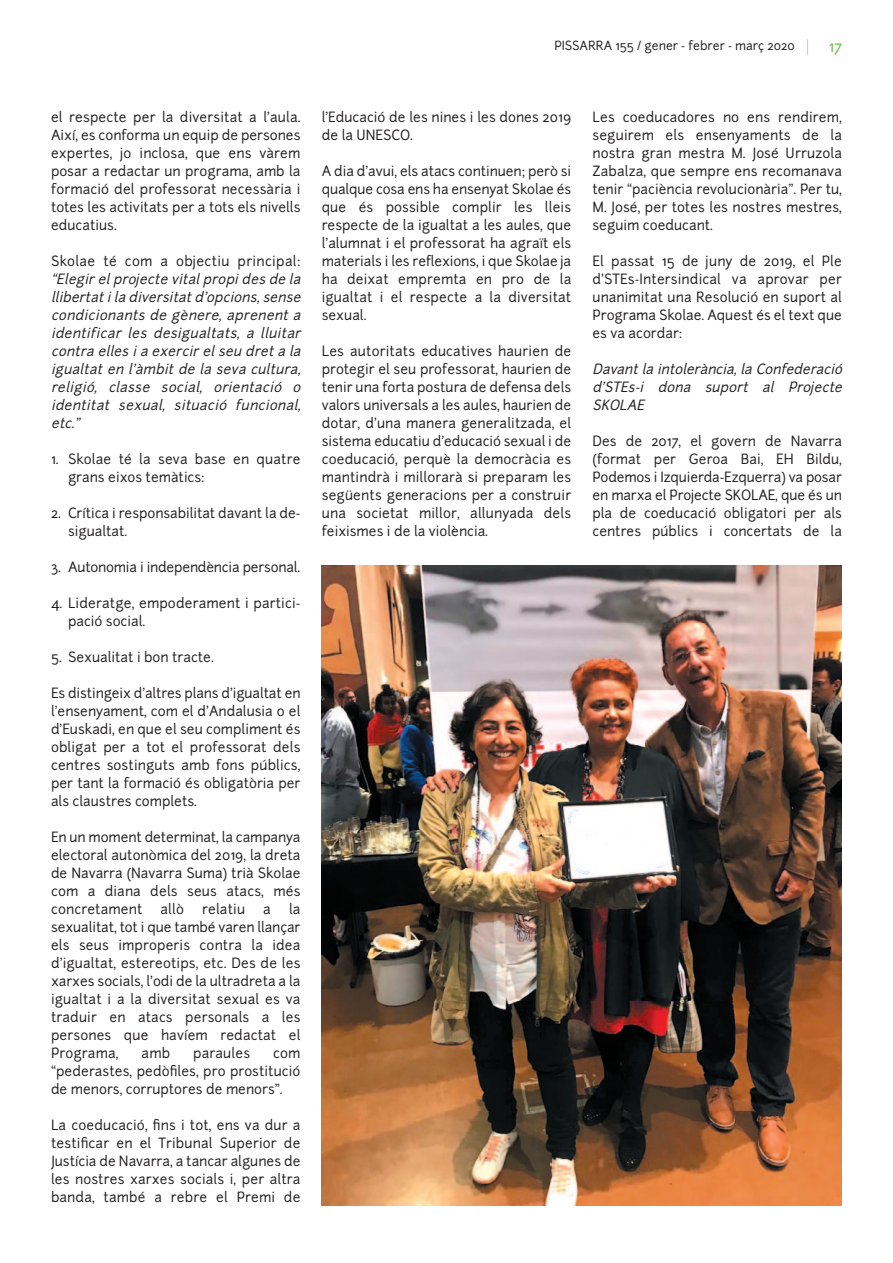
<style>
.page{position:relative;width:893px;height:1263px;background:#fff}
.page>*{position:absolute;margin:0;border:0;box-sizing:border-box;transform-origin:0 0}
.t1{font:15px "Junction";color:#67bd4a}
.t2{font:13.5px/18px "Junction";color:#231f20;text-align:justify}
.t3{font:italic 13.5px/18px "Junction";letter-spacing:.015em;color:#231f20}
.t4{font:12px "Junction";color:#231f20}
.s1{font-style:normal}
</style>
<div class="page">
<svg style="left:807px;top:39px;width:1px;height:16px"></svg>
<img style="left:322px;top:566px;width:520px;height:640px">
<p class="t4" style="left:554px;top:40px;width:242px">PISSARRA 155 / gener - febrer - març 2020</p>
<p class="t1" style="left:829px;top:39px;width:15px">17</p>
<p class="t2" style="left:51px;top:109px;width:251px">el respecte per la diversitat a l’aula.<br>Així, es conforma un equip de persones expertes, jo inclosa, que ens vàrem posar a redactar un programa, amb la formació del professorat necessària i totes les activitats per a tots els nivells educatius.</p>
<p class="t3" style="left:51px;top:253px;width:254px"><span class="s1">Skolae té com a objectiu principal: </span>“Elegir elprojecte vitalpropides de la llibertatila diversitatd’opcions,sense condicionants de gènere, aprenent a identificar les desigualtats, a lluitar contra elles i a exercir el seu dret a la igualtat en l’àmbit de la seva cultura, religió, classe social, orientació o identitat sexual, situació funcional, etc.”</p>
<p class="t2" style="left:68px;top:451px;width:234px;text-indent:-17px">1. Skolae té la seva base en quatre grans eixos temàtics:</p>
<p class="t2" style="left:68px;top:505px;width:234px;text-indent:-17px">2. Crítica i responsabilitat davant la de&shy;sigualtat.</p>
<p class="t2" style="left:51px;top:559px;width:251px">3. Autonomia i independència personal.</p>
<p class="t2" style="left:68px;top:595px;width:234px;text-indent:-17px">4. Lideratge, empoderament i partici&shy;pació social.</p>
<p class="t2" style="left:51px;top:649px;width:164px">5. Sexualitat i bon tracte.</p>
<p class="t2" style="left:51px;top:685px;width:251px">Es distingeix d’altres plans d’igualtat en l’ensenyament, com el d’Andalusia o el d’Euskadi, en que el seu compliment és obligat per a tot el professorat dels centres sostinguts amb fons públics, per tant la formació és obligatòria per als claustres complets.</p>
<p class="t2" style="left:51px;top:829px;width:251px">En un moment determinat, la campanya electoral autonòmica del 2019, la dreta de Navarra (Navarra Suma) trià Skolae com a diana dels seus atacs, més concretament</p>
<p class="t2" style="left:51px;top:901px;width:251px;text-indent:238px">la sexualitat, tot i que també varen llançar els seus improperis contra la idea d’igualtat, estereotips, etc. Des de les xarxes socials, l’odi de la ultradreta a la igualtat i a la diversitat sexual es va traduir en atacs personals a les persones que havíem redactat el Programa,</p>
<p class="t2" style="left:161px;top:901px;width:25px">allò</p>
<p class="t2" style="left:202px;top:901px;width:44px">relatiu</p>
<p class="t2" style="left:263px;top:901px;width:9px">a</p>
<p class="t2" style="left:142px;top:1045px;width:30px">amb</p>
<p class="t2" style="left:193px;top:1045px;width:58px">paraules</p>
<p class="t2" style="left:51px;top:1045px;width:251px;text-indent:222px">com “pederastes, pedòfiles, pro prostitució de menors, corruptores de menors”.</p>
<p class="t2" style="left:51px;top:1117px;width:251px">La coeducació, fins i tot, ens va dur a testificar en el Tribunal Superior de Justícia de Navarra, a tancar algunes de les nostres xarxes socials i, per altra banda, també a rebre el Premi de</p>
<p class="t2" style="left:322px;top:109px;width:251px">l’Educació de les nines i les dones 2019 de la UNESCO.</p>
<p class="t2" style="left:322px;top:163px;width:251px">A dia d’avui, els atacs continuen; però si qualque cosa ens ha ensenyat Skolae és que és possible complir les lleis respecte de la igualtat a les aules, que l’alumnat i el professorat ha agraït els materials i les reflexions, i que Skolae ja ha deixat empremta en pro de la igualtat i el respecte a la diversitat sexual.</p>
<p class="t2" style="left:322px;top:343px;width:251px">Les autoritats educatives haurien de protegir el seu professorat, haurien de tenir una forta postura de defensa dels valors universals a les aules, haurien de dotar, d’una manera generalitzada, el sistema educatiu d’educació sexual i de coeducació, perquè la democràcia es mantindrà i millorarà si preparam les següents generacions per a construir una societat millor, allunyada dels feixismes i de la violència.</p>
<p class="t2" style="left:592px;top:109px;width:251px">Les coeducadores no ens rendirem, seguirem els ensenyaments de la nostra gran mestra M. José Urruzola Zabalza, que sempre ens recomanava tenir “paciència revolucionària”. Per tu, M. José, per totes les nostres mestres, seguim coeducant.</p>
<p class="t2" style="left:592px;top:253px;width:251px">El passat 15 de juny de 2019, el Ple d’STEs-Intersindical va aprovar per unanimitat una Resolució en suport al Programa Skolae. Aquest és el text que es va acordar:</p>
<p class="t3" style="left:592px;top:361px;width:254px;text-align:justify">Davant la intolerància, la Confederació d’STEs-i dona suport al Projecte SKOLAE</p>
<p class="t2" style="left:592px;top:433px;width:251px">Des de 2017, el govern de Navarra (format per Geroa Bai, EH Bildu, Podemos i Izquierda-Ezquerra) va posar en marxa el Projecte SKOLAE, que és un pla de coeducació obligatori per als centres públics i concertats de la</p>
</div>
